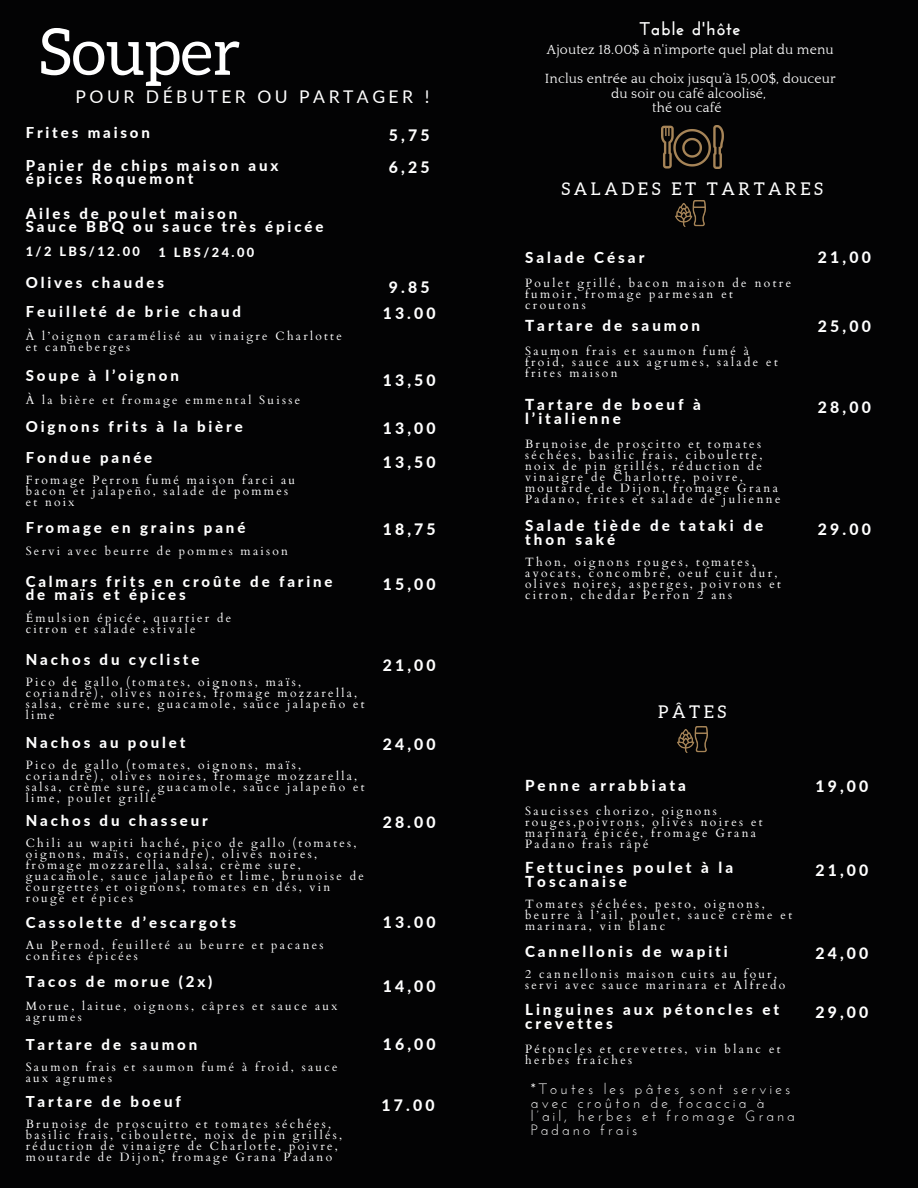
<style>
.page{position:relative;width:918px;height:1188px;background:#030304}
.page>*{position:absolute;margin:0;border:0;box-sizing:border-box;transform-origin:0 0}
.t1{font:64.65px "Aleo";color:#fff}
.t2{font:700 18.3px "Josefin Sans";letter-spacing:.05em;color:#fff}
.t3{font:17.55px "Lato";letter-spacing:.2em;color:#fff}
.t4{font:17.55px "Aleo";letter-spacing:.2em;color:#fff}
.t5{font:800 15.75px "Lato";letter-spacing:.2em;color:#fff}
.t6{font:800 15.15px/14px "Lato";letter-spacing:.2em;color:#fff}
.t7{font:800 15px/13.5px "Lato";letter-spacing:.19em;color:#fff}
.t8{font:15px/13.5px "Josefin Sans";letter-spacing:.2em;color:#fff}
.t9{font:13.65px/14.7px "Quattrocento";letter-spacing:.01em;color:#fff;text-align:center}
.t10{font:800 12.75px "Lato";letter-spacing:.19em;color:#fff}
.t11{font:12px/10.9px "Cardo";letter-spacing:.19em;color:#fff}
</style>
<div class="page">
<img style="left:676px;top:201px;width:29px;height:26px">
<img style="left:678px;top:726px;width:29px;height:26px">
<img style="left:662px;top:126px;width:62px;height:42px">
<h1 class="t1" style="left:39px;top:15px;width:203px">Souper</h1>
<h2 class="t3" style="left:75px;top:85px;width:355px">POUR DÉBUTER OU PARTAGER !</h2>
<h4 class="t7" style="left:26px;top:125px;width:126px">Frites maison</h4>
<h4 class="t7" style="left:26px;top:158px;width:254px">Panier de chips maison aux épices Roquemont</h4>
<h6 class="t7" style="left:26px;top:206px;width:299px">Ailes de poulet maison<br>Sauce BBQ ou sauce très épicée</h6>
<p class="t10" style="left:26px;top:243px;width:116px">1/2 LBS/12.00</p>
<h4 class="t10" style="left:158px;top:244px;width:97px">1 LBS/24.00</h4>
<p class="t7" style="left:26px;top:276px;width:140px">Olives chaudes</p>
<p class="t7" style="left:26px;top:305px;width:217px">Feuilleté de brie chaud</p>
<h4 class="t11" style="left:26px;top:331px;width:318px">À l’oignon caramélisé au vinaigre Charlotte et canneberges</h4>
<p class="t7" style="left:26px;top:368px;width:155px">Soupe à l’oignon</p>
<h4 class="t11" style="left:26px;top:395px;width:276px">À la bière et fromage emmental Suisse</h4>
<h6 class="t7" style="left:26px;top:420px;width:219px">Oignons frits à la bière</h6>
<h4 class="t7" style="left:26px;top:450px;width:128px">Fondue panée</h4>
<h4 class="t11" style="left:26px;top:475px;width:271px">Fromage Perron fumé maison farci au bacon et jalapeño, salade de pommes et noix</h4>
<p class="t7" style="left:26px;top:521px;width:221px">Fromage en grains pané</p>
<h4 class="t11" style="left:26px;top:546px;width:264px">Servi avec beurre de pommes maison</h4>
<p class="t7" style="left:26px;top:574px;width:308px;line-height:13px">Calmars frits en croûte de farine de maïs et épices</p>
<h4 class="t11" style="left:26px;top:612px;width:207px">Émulsion épicée, quartier de</h4>
<p class="t11" style="left:26px;top:623px;width:171px">citron et salade estivale</p>
<p class="t7" style="left:26px;top:652px;width:175px">Nachos du cycliste</p>
<h4 class="t11" style="left:26px;top:677px;width:340px">Pico de gallo (tomates, oignons, maïs, coriandre), olives noires, fromage mozzarella, salsa, crème sure, guacamole, sauce jalapeño et lime</h4>
<h4 class="t7" style="left:26px;top:735px;width:161px">Nachos au poulet</h4>
<h4 class="t11" style="left:26px;top:760px;width:340px">Pico de gallo (tomates, oignons, maïs, coriandre), olives noires, fromage mozzarella, salsa, crème sure, guacamole, sauce jalapeño et lime, poulet grillé</h4>
<p class="t7" style="left:26px;top:814px;width:184px">Nachos du chasseur</p>
<h4 class="t11" style="left:26px;top:838px;width:340px">Chili au wapiti haché, pico de gallo (tomates, oignons, maïs, coriandre), olives noires, fromage mozzarella, salsa, crème sure, guacamole, sauce jalapeño et lime, brunoise de courgettes et oignons, tomates en dés, vin rouge et épices</h4>
<p class="t7" style="left:26px;top:915px;width:212px">Cassolette d’escargots</p>
<h4 class="t11" style="left:26px;top:939px;width:299px">Au Pernod, feuilleté au beurre et pacanes confites épicées</h4>
<p class="t7" style="left:26px;top:975px;width:188px">Tacos de morue (2x)</p>
<h4 class="t11" style="left:26px;top:1001px;width:313px">Morue, laitue, oignons, câpres et sauce aux agrumes</h4>
<p class="t7" style="left:26px;top:1038px;width:173px">Tartare de saumon</p>
<h4 class="t11" style="left:26px;top:1062px;width:313px">Saumon frais et saumon fumé à froid, sauce aux agrumes</h4>
<p class="t7" style="left:26px;top:1094px;width:157px">Tartare de boeuf</p>
<h4 class="t11" style="left:26px;top:1118px;width:318px">Brunoise de proscuitto et tomates séchées, basilic frais, ciboulette, noix de pin grillés, réduction de vinaigre de Charlotte, poivre, moutarde de Dijon, fromage Grana Padano</h4>
<h4 class="t5" style="left:389px;top:125px;width:42px">5,75</h4>
<h4 class="t5" style="left:389px;top:157px;width:42px">6,25</h4>
<h4 class="t5" style="left:389px;top:277px;width:42px">9.85</h4>
<h4 class="t5" style="left:383px;top:304px;width:54px">13.00</h4>
<h4 class="t5" style="left:383px;top:370px;width:54px">13,50</h4>
<h4 class="t5" style="left:383px;top:419px;width:54px">13,00</h4>
<h4 class="t5" style="left:383px;top:453px;width:54px">13,50</h4>
<h4 class="t5" style="left:383px;top:519px;width:54px">18,75</h4>
<h4 class="t5" style="left:383px;top:574px;width:54px">15,00</h4>
<h4 class="t5" style="left:383px;top:655px;width:54px">21,00</h4>
<h4 class="t5" style="left:383px;top:734px;width:54px">24,00</h4>
<h4 class="t5" style="left:383px;top:813px;width:54px">28.00</h4>
<h4 class="t5" style="left:383px;top:913px;width:54px">13.00</h4>
<h4 class="t5" style="left:383px;top:976px;width:54px">14,00</h4>
<h4 class="t5" style="left:383px;top:1035px;width:54px">16,00</h4>
<h4 class="t5" style="left:382px;top:1096px;width:54px">17.00</h4>
<p class="t2" style="left:640px;top:21px;width:103px">Table d'hôte</p>
<h3 class="t9" style="left:547px;top:43px;width:288px">Ajoutez 18.00$ à n'importe quel plat du menu</h3>
<p class="t9" style="left:545px;top:72px;width:292px">Inclus entrée au choix jusqu’à 15,00$, douceur du soir ou café alcoolisé,</p>
<p class="t9" style="left:652px;top:101px;width:71px">thé ou café</p>
<h2 class="t4" style="left:562px;top:179px;width:263px">SALADES ET TARTARES</h2>
<p class="t6" style="left:525px;top:250px;width:121px">Salade César</p>
<h4 class="t5" style="left:818px;top:248px;width:54px">21,00</h4>
<h4 class="t11" style="left:525px;top:277px;width:268px">Poulet grillé, bacon maison de notre fumoir, fromage parmesan et croutons</h4>
<h2 class="t5" style="left:818px;top:316px;width:54px">25,00</h2>
<p class="t6" style="left:525px;top:318px;width:176px">Tartare de saumon</p>
<h4 class="t11" style="left:525px;top:346px;width:254px">Saumon frais et saumon fumé à froid, sauce aux agrumes, salade et frites maison</h4>
<h4 class="t6" style="left:525px;top:397px;width:177px">Tartare de boeuf à</h4>
<p class="t5" style="left:818px;top:398px;width:54px">28,00</p>
<h4 class="t6" style="left:525px;top:411px;width:97px">l’italienne</h4>
<p class="t11" style="left:525px;top:439px;width:257px">Brunoise de proscitto et tomates séchées, basilic frais, ciboulette, noix de pin grillés, réduction de vinaigre de Charlotte, poivre, moutarde de Dijon, fromage Grana Padano, frites et salade de julienne</p>
<h4 class="t5" style="left:818px;top:519px;width:54px">29.00</h4>
<p class="t6" style="left:525px;top:518px;width:240px">Salade tiède de tataki de thon saké</p>
<h4 class="t11" style="left:525px;top:557px;width:257px">Thon, oignons rouges, tomates, avocats, concombre, oeuf cuit dur, olives noires, asperges, poivrons et citron, cheddar Perron 2 ans</h4>
<p class="t4" style="left:658px;top:702px;width:70px">PÂTES</p>
<p class="t6" style="left:525px;top:778px;width:162px">Penne arrabbiata</p>
<h4 class="t11" style="left:525px;top:805px;width:239px">Saucisses chorizo, oignons rouges,poivrons, olives noires et marinara épicée, fromage Grana<br>Padano frais râpé</h4>
<p class="t6" style="left:525px;top:860px;width:210px">Fettucines poulet à la<br>Toscanaise</p>
<h4 class="t11" style="left:525px;top:899px;width:269px">Tomates séchées, pesto, oignons, beurre à l’ail, poulet, sauce crème et marinara, vin blanc</h4>
<p class="t6" style="left:525px;top:944px;width:204px">Cannellonis de wapiti</p>
<h4 class="t11" style="left:525px;top:968px;width:262px">2 cannellonis maison cuits au four, servi avec sauce marinara et Alfredo</h4>
<p class="t6" style="left:525px;top:1002px;width:256px">Linguines aux pétoncles et crevettes</p>
<h4 class="t11" style="left:525px;top:1044px;width:257px">Pétoncles et crevettes, vin blanc et herbes fraîches</h4>
<h4 class="t8" style="left:531px;top:1084px;width:265px">*Toutes les pâtes sont servies avec croûton de focaccia à l’ail, herbes et fromage Grana<br>Padano frais</h4>
<h4 class="t5" style="left:816px;top:776px;width:54px">19,00</h4>
<h4 class="t5" style="left:816px;top:860px;width:54px">21,00</h4>
<p class="t5" style="left:816px;top:944px;width:54px">24,00</p>
<h4 class="t5" style="left:816px;top:1002px;width:54px">29,00</h4>
</div>
